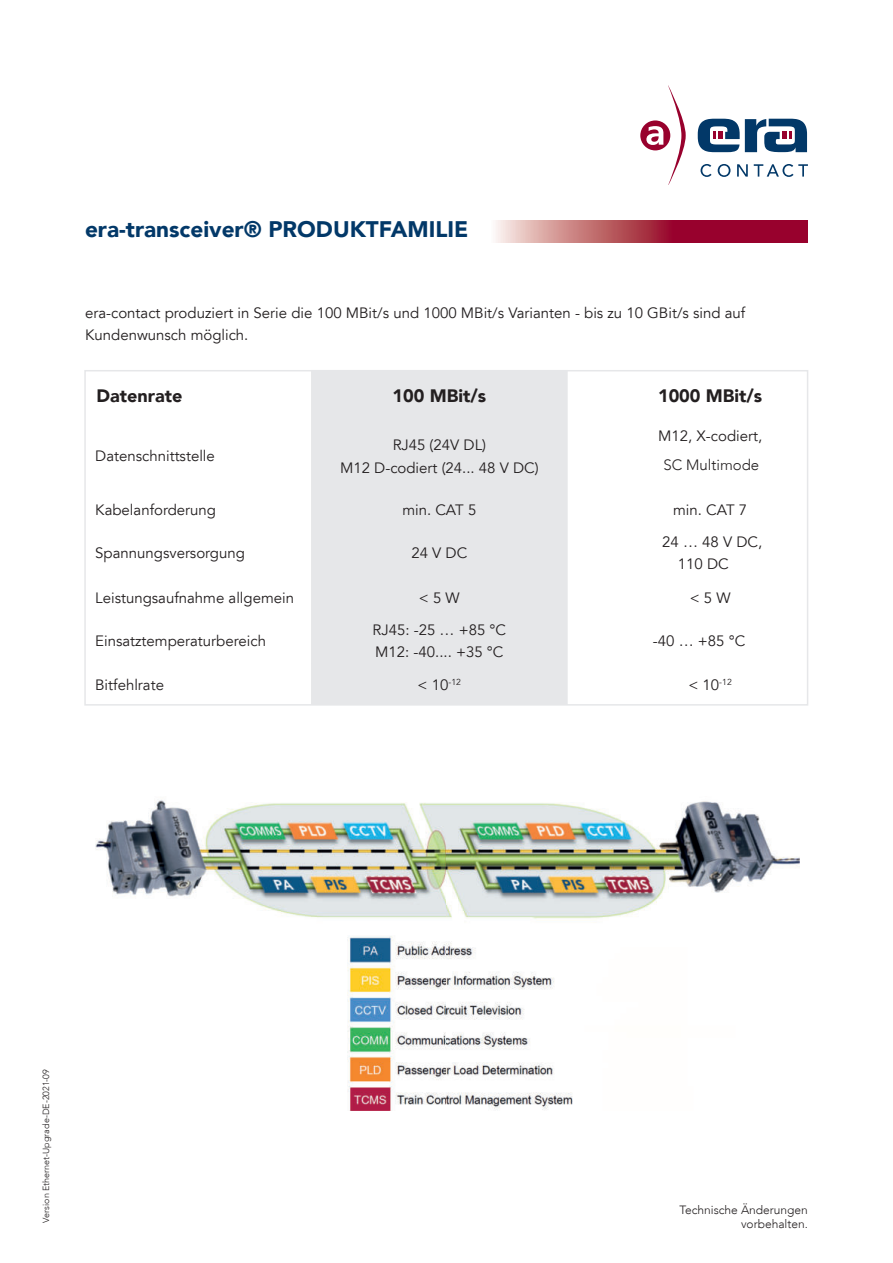
<style>
.page{position:relative;width:893px;height:1263px;background:#fff}
.page>*{position:absolute;margin:0;border:0;box-sizing:border-box;transform-origin:0 0}
.t1{font:900 22.5px "Avenir LT";color:#023868}
.t2{font:900 18px "Avenir LT";color:#231f20}
.t3{font:15px/22.5px "Avenir LT";color:#231f20}
.t4{font:300 15px "Avenir LT";color:#231f20}
.t5{font:300 12px/14.4px "Avenir LT";color:#231f20;text-align:right}
.t6{font:300 9px "Avenir LT";color:#231f20}
</style>
<div class="page">
<svg style="left:701px;top:164px;width:10px;height:13px"></svg>
<svg style="left:718px;top:164px;width:12px;height:13px"></svg>
<svg style="left:737px;top:164px;width:11px;height:13px"></svg>
<svg style="left:754px;top:164px;width:54px;height:13px"></svg>
<svg style="left:698px;top:119px;width:109px;height:33px"></svg>
<svg style="left:640px;top:85px;width:46px;height:99px"></svg>
<div style="left:311px;top:373px;width:257px;height:330px;background:#e6e7e9"></div>
<img style="left:95px;top:800px;width:704px;height:310px">
<div style="left:84px;top:370px;width:724px;height:336px;border:2px solid #e6e7e9"></div>
<svg style="left:496px;top:220px;width:312px;height:22px;background:#b2455b"></svg>
<h1 class="t1" style="left:85px;top:216px;width:385px">era-transceiver® PRODUKTFAMILIE</h1>
<p class="t3" style="left:85px;top:303px;width:662px">era-contact produziert in Serie die 100 MBit/s und 1000 MBit/s Varianten - bis zu 10 GBit/s sind auf<br>Kundenwunsch möglich.</p>
<p class="t2" style="left:96px;top:385px;width:87px">Datenrate</p>
<p class="t2" style="left:393px;top:385px;width:95px">100 MBit/s</p>
<p class="t2" style="left:658px;top:385px;width:106px">1000 MBit/s</p>
<p class="t3" style="left:95px;top:447px;width:121px">Datenschnittstelle</p>
<p class="t3" style="left:340px;top:435px;width:200px;text-align:center">RJ45 (24V DL)<br>M12 D-codiert (24... 48 V DC)</p>
<p class="t3" style="left:658px;top:426px;width:106px">M12, X-codiert,</p>
<p class="t4" style="left:663px;top:459px;width:97px">SC Multimode</p>
<p class="t3" style="left:95px;top:500px;width:122px">Kabelanforderung</p>
<p class="t3" style="left:402px;top:500px;width:76px">min. CAT 5</p>
<p class="t3" style="left:673px;top:500px;width:76px">min. CAT 7</p>
<p class="t3" style="left:95px;top:543px;width:151px">Spannungsversorgung</p>
<p class="t3" style="left:411px;top:543px;width:57px">24 V DC</p>
<p class="t3" style="left:678px;top:532px;width:86px;text-indent:-16px">24 … 48 V DC,<br>110 DC</p>
<p class="t3" style="left:95px;top:588px;width:200px">Leistungsaufnahme allgemein</p>
<p class="t3" style="left:419px;top:588px;width:42px">&lt; 5 W</p>
<p class="t3" style="left:690px;top:588px;width:42px">&lt; 5 W</p>
<p class="t3" style="left:95px;top:631px;width:172px">Einsatztemperaturbereich</p>
<p class="t3" style="left:373px;top:620px;width:135px">RJ45: -25 … +85 °C<br>M12: -40.... +35 °C</p>
<p class="t3" style="left:653px;top:631px;width:94px">-40 … +85 °C</p>
<p class="t3" style="left:95px;top:675px;width:70px">Bitfehlrate</p>
<p class="t3" style="left:418px;top:675px;width:45px">&lt; 10<sup>-12</sup></p>
<p class="t3" style="left:688px;top:675px;width:45px">&lt; 10<sup>-12</sup></p>
<p class="t6" style="left:43px;top:1222px;width:155px;rotate:-90deg">Version Ethernet-Upgrade-DE-2021-09</p>
<p class="t5" style="left:679px;top:1204px;width:130px">Technische Änderungen vorbehalten.</p>
</div>
